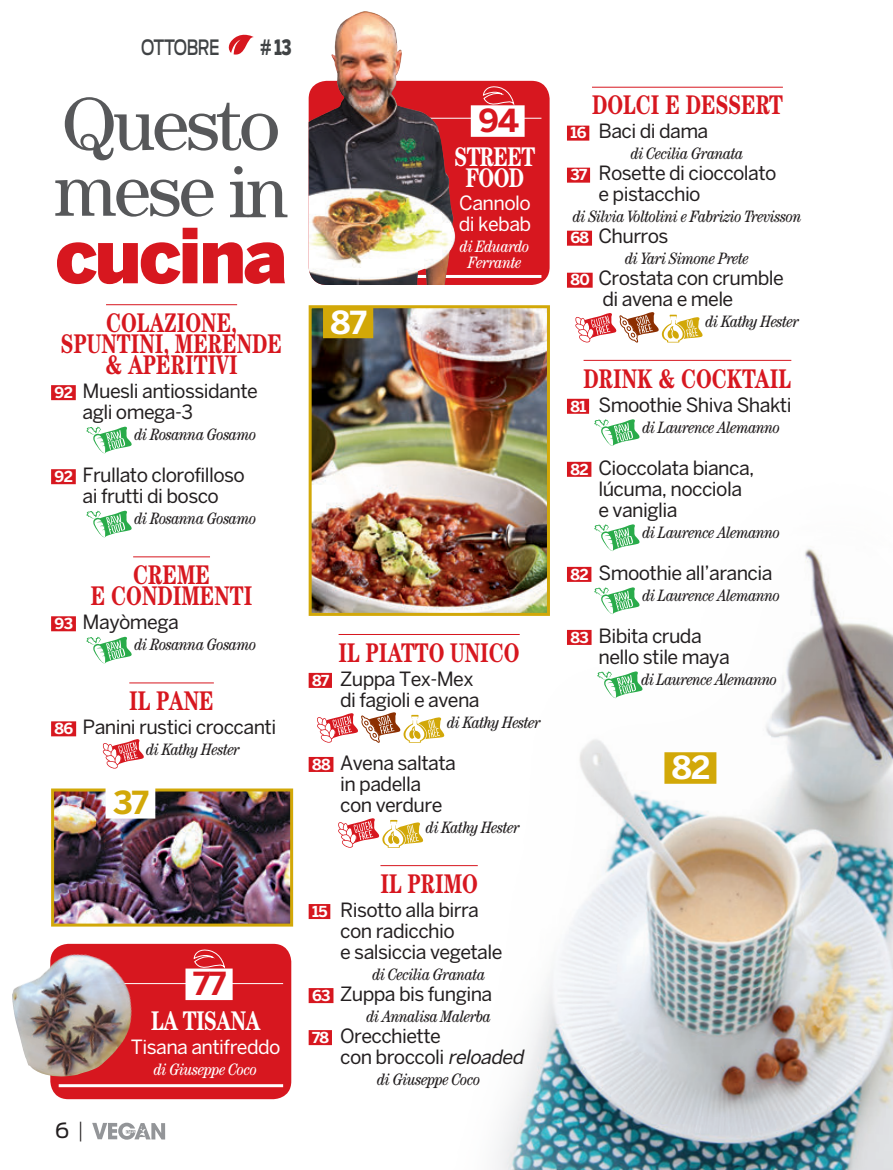
<style>
.page{position:relative;width:893px;height:1170px;background:#fff}
.page>*{position:absolute;margin:0;border:0;box-sizing:border-box;transform-origin:0 0}
.t1{font:75px/66px "Century Std";letter-spacing:-.04em;color:#57585a}
.t2{font:900 75px "Benton Sans";letter-spacing:-.04em;color:#d7171f}
.t3{font:700 31.5px "Benton Sans";color:#fff}
.t4{font:700 31.5px "Benton Sans";color:#d7171f}
.t5{font:700 31.5px "Benton Sans";color:#d2a808}
.t6{font:700 27px/21px "Century Std";color:#d7171f;text-align:center;scale:.75 1}
.t7{font:700 27px/21px "Century Std";letter-spacing:-.03em;color:#fff;text-align:center;scale:.75 1}
.t8{font:500 21px "Antenna";letter-spacing:-.025em;color:#404345;scale:.75 1}
.t9{font:900 21px "Benton Sans";color:#404345;scale:.75 1}
.t10{font:21px "Antenna";color:#231f20}
.t11{font:19.5px/21px "Benton Sans";letter-spacing:-.03em;color:#231f20}
.t12{font:19.5px/21px "Benton Sans";letter-spacing:-.03em;color:#fff}
.t13{font:italic condensed 16.5px "Century Std";letter-spacing:-.03em;color:#231f20}
.t14{font:italic condensed 16.5px/16.5px "Century Std";letter-spacing:-.03em;color:#fff;text-align:center}
.s1{font-family:"Antenna";font-weight:500}
.s2{font-weight:700;font-size:15px;color:#fff}
.s3{font-weight:200}
.s4{font-style:italic}
</style>
<div class="page">
<svg style="left:92px;top:1122px;width:73px;height:17px"></svg>
<div style="left:50px;top:943px;width:241px;height:156px;background:#d7171f;border-radius:18px"></div>
<div style="left:309px;top:81px;width:241px;height:204px;background:#d7171f;border-radius:18px"></div>
<img style="left:437px;top:461px;width:456px;height:708px">
<svg style="left:228px;top:34px;width:26px;height:21px"></svg>
<hr style="left:106px;top:304px;width:131px;height:1px;background:#d7171f">
<div style="left:51px;top:385px;width:25px;height:15px;background:#d7171f"></div>
<div style="left:51px;top:469px;width:25px;height:15px;background:#d7171f"></div>
<hr style="left:133px;top:556px;width:77px;height:1px;background:#d7171f">
<div style="left:51px;top:616px;width:25px;height:15px;background:#d7171f"></div>
<hr style="left:129px;top:682px;width:85px;height:1px;background:#d7171f">
<div style="left:51px;top:721px;width:25px;height:15px;background:#d7171f"></div>
<svg style="left:86px;top:426px;width:46px;height:27px"></svg>
<svg style="left:86px;top:510px;width:46px;height:27px"></svg>
<svg style="left:86px;top:636px;width:46px;height:27px"></svg>
<svg style="left:102px;top:739px;width:42px;height:30px"></svg>
<hr style="left:342px;top:118px;width:199px;height:1px;background:#fff">
<hr style="left:336px;top:275px;width:205px;height:3px;background:#fff">
<hr style="left:592px;top:87px;width:191px;height:1px;background:#d7171f">
<div style="left:567px;top:126px;width:22px;height:15px;background:#d7171f"></div>
<div style="left:567px;top:168px;width:23px;height:15px;background:#d7171f"></div>
<div style="left:567px;top:231px;width:25px;height:15px;background:#d7171f"></div>
<div style="left:567px;top:273px;width:26px;height:15px;background:#d7171f"></div>
<hr style="left:584px;top:360px;width:207px;height:1px;background:#d7171f">
<div style="left:567px;top:399px;width:22px;height:15px;background:#d7171f"></div>
<div style="left:567px;top:462px;width:24px;height:15px;background:#d7171f"></div>
<div style="left:567px;top:567px;width:24px;height:15px;background:#d7171f"></div>
<div style="left:567px;top:630px;width:25px;height:15px;background:#d7171f"></div>
<svg style="left:575px;top:312px;width:128px;height:31px"></svg>
<svg style="left:594px;top:419px;width:46px;height:27px"></svg>
<svg style="left:594px;top:524px;width:46px;height:27px"></svg>
<svg style="left:594px;top:587px;width:46px;height:27px"></svg>
<svg style="left:597px;top:671px;width:46px;height:27px"></svg>
<hr style="left:339px;top:634px;width:181px;height:1px;background:#d7171f">
<div style="left:309px;top:673px;width:23px;height:15px;background:#d7171f"></div>
<div style="left:309px;top:757px;width:24px;height:15px;background:#d7171f"></div>
<hr style="left:380px;top:865px;width:98px;height:1px;background:#d7171f">
<div style="left:309px;top:904px;width:21px;height:15px;background:#d7171f"></div>
<div style="left:309px;top:988px;width:24px;height:15px;background:#d7171f"></div>
<div style="left:309px;top:1030px;width:23px;height:15px;background:#d7171f"></div>
<svg style="left:317px;top:712px;width:127px;height:31px"></svg>
<svg style="left:338px;top:818px;width:85px;height:30px"></svg>
<div style="left:664px;top:752px;width:52px;height:31px;background:#d2a808"></div>
<div style="left:471px;top:105px;width:54px;height:32px;background:#fff"></div>
<svg style="left:482px;top:86px;width:33px;height:20px"></svg>
<img style="left:309px;top:11px;width:148px;height:274px">
<hr style="left:84px;top:983px;width:199px;height:1px;background:#fff">
<hr style="left:59px;top:1084px;width:224px;height:3px;background:#fff">
<div style="left:185px;top:968px;width:48px;height:31px;background:#fff"></div>
<svg style="left:193px;top:949px;width:32px;height:20px"></svg>
<img style="left:12px;top:953px;width:120px;height:123px">
<img style="left:313px;top:309px;width:233px;height:303px">
<div style="left:309px;top:305px;width:241px;height:311px;border:3px solid #d2a808"></div>
<div style="left:323px;top:307px;width:50px;height:31px;background:#d2a808"></div>
<img style="left:55px;top:792px;width:234px;height:130px">
<div style="left:51px;top:788px;width:242px;height:138px;border:3px solid #d2a808"></div>
<div style="left:106px;top:787px;width:49px;height:31px;background:#fff"></div>
<p class="t8" style="left:141px;top:34px;width:106px">OTTOBRE</p>
<p class="t9" style="left:260px;top:34px;width:44px"><span class="s1">#</span> 13</p>
<h1 class="t1" style="left:54px;top:90px;width:236px">Questo mese in</h1>
<h1 class="t2" style="left:55px;top:211px;width:234px">cucina</h1>
<h3 class="t6" style="left:61px;top:312px;width:296px">COLAZIONE,<br>SPUNTINI, MERENDE &amp; APERITIVI</h3>
<p class="t11" style="left:83px;top:380px;width:177px;text-indent:-28px"><span class="s2">92</span> Muesli antiossidante agli omega-3</p>
<p class="t13" style="left:135px;top:425px;width:123px">di Rosanna Gosamo</p>
<p class="t11" style="left:55px;top:464px;width:192px;text-align:center"><span class="s2">92</span> Frullato clorofilloso ai frutti di bosco</p>
<p class="t13" style="left:135px;top:509px;width:123px">di Rosanna Gosamo</p>
<h3 class="t6" style="left:91px;top:564px;width:217px">CREME<br>E CONDIMENTI</h3>
<p class="t11" style="left:55px;top:611px;width:126px"><span class="s2">93</span> Mayòmega</p>
<p class="t13" style="left:135px;top:635px;width:123px">di Rosanna Gosamo</p>
<h3 class="t6" style="left:129px;top:690px;width:114px">IL PANE</h3>
<p class="t11" style="left:55px;top:716px;width:223px"><span class="s2">86</span> Panini rustici croccanti</p>
<p class="t13" style="left:146px;top:740px;width:95px">di Kathy Hester</p>
<h2 class="t5" style="left:113px;top:783px;width:37px">37</h2>
<p class="t10" style="left:55px;top:1117px;width:31px">6 <span class="s3">|</span></p>
<h2 class="t4" style="left:193px;top:965px;width:35px">77</h2>
<h3 class="t7" style="left:151px;top:1009px;width:147px">LA TISANA</h3>
<p class="t12" style="left:131px;top:1035px;width:151px">Tisana antifreddo</p>
<p class="t14" style="left:154px;top:1060px;width:105px">di Giuseppe Coco</p>
<h2 class="t3" style="left:331px;top:303px;width:38px">87</h2>
<h2 class="t4" style="left:478px;top:102px;width:42px">94</h2>
<h3 class="t7" style="left:455px;top:146px;width:109px">STREET<br>FOOD</h3>
<p class="t12" style="left:459px;top:192px;width:74px">Cannolo di kebab</p>
<p class="t14" style="left:460px;top:238px;width:71px">di Eduardo<br>Ferrante</p>
<h3 class="t6" style="left:339px;top:641px;width:243px">IL PIATTO UNICO</h3>
<p class="t11" style="left:340px;top:667px;width:141px;text-indent:-28px"><span class="s2">87</span> Zuppa Tex-Mex di fagioli e avena</p>
<p class="t13" style="left:447px;top:712px;width:95px">di Kathy Hester</p>
<p class="t11" style="left:340px;top:751px;width:117px;text-indent:-28px"><span class="s2">88</span> Avena saltata in padella con verdure</p>
<p class="t13" style="left:426px;top:817px;width:95px">di Kathy Hester</p>
<h3 class="t6" style="left:380px;top:872px;width:131px">IL PRIMO</h3>
<p class="t11" style="left:340px;top:898px;width:164px;text-indent:-28px"><span class="s2">15</span> Risotto alla birra con radicchio<br>e salsiccia vegetale</p>
<p class="t13" style="left:373px;top:964px;width:114px">di Cecilia Granata</p>
<p class="t11" style="left:312px;top:982px;width:182px"><span class="s2">63</span> Zuppa bis fungina</p>
<p class="t13" style="left:367px;top:1006px;width:126px">di Annalisa Malerba</p>
<p class="t11" style="left:340px;top:1024px;width:189px;text-indent:-28px"><span class="s2">78</span> Orecchiette<br>con broccoli <span class="s4">reloaded</span></p>
<p class="t13" style="left:378px;top:1069px;width:105px">di Giuseppe Coco</p>
<h3 class="t6" style="left:592px;top:94px;width:256px">DOLCI E DESSERT</h3>
<p class="t11" style="left:570px;top:120px;width:140px"><span class="s2">16</span> Baci di dama</p>
<p class="t13" style="left:631px;top:144px;width:114px">di Cecilia Granata</p>
<p class="t11" style="left:598px;top:162px;width:180px;text-indent:-28px"><span class="s2">37</span> Rosette di cioccolato e pistacchio</p>
<p class="t13" style="left:573px;top:207px;width:230px">di Silvia Voltolini e Fabrizio Trevisson</p>
<p class="t11" style="left:570px;top:225px;width:100px"><span class="s2">68</span> Churros</p>
<p class="t13" style="left:626px;top:249px;width:125px">di Yari Simone Prete</p>
<p class="t11" style="left:602px;top:267px;width:183px;text-indent:-32px"><span class="s2">80</span> Crostata con crumble di avena e mele</p>
<p class="t13" style="left:706px;top:312px;width:95px">di Kathy Hester</p>
<h3 class="t6" style="left:584px;top:367px;width:279px">DRINK &amp; COCKTAIL</h3>
<p class="t11" style="left:570px;top:393px;width:223px"><span class="s2">81</span> Smoothie Shiva Shakti</p>
<p class="t13" style="left:643px;top:417px;width:139px">di Laurence Alemanno</p>
<p class="t11" style="left:598px;top:456px;width:157px;text-indent:-28px"><span class="s2">82</span> Cioccolata bianca, lúcuma, nocciola e vaniglia</p>
<p class="t13" style="left:643px;top:522px;width:139px">di Laurence Alemanno</p>
<p class="t11" style="left:570px;top:561px;width:204px"><span class="s2">82</span> Smoothie all’arancia</p>
<p class="t13" style="left:643px;top:585px;width:139px">di Laurence Alemanno</p>
<p class="t11" style="left:598px;top:624px;width:133px;text-indent:-28px"><span class="s2">83</span> Bibita cruda nello stile maya</p>
<p class="t13" style="left:642px;top:669px;width:137px">di Laurence Alemanno</p>
<h2 class="t3" style="left:672px;top:748px;width:40px">82</h2>
</div>
